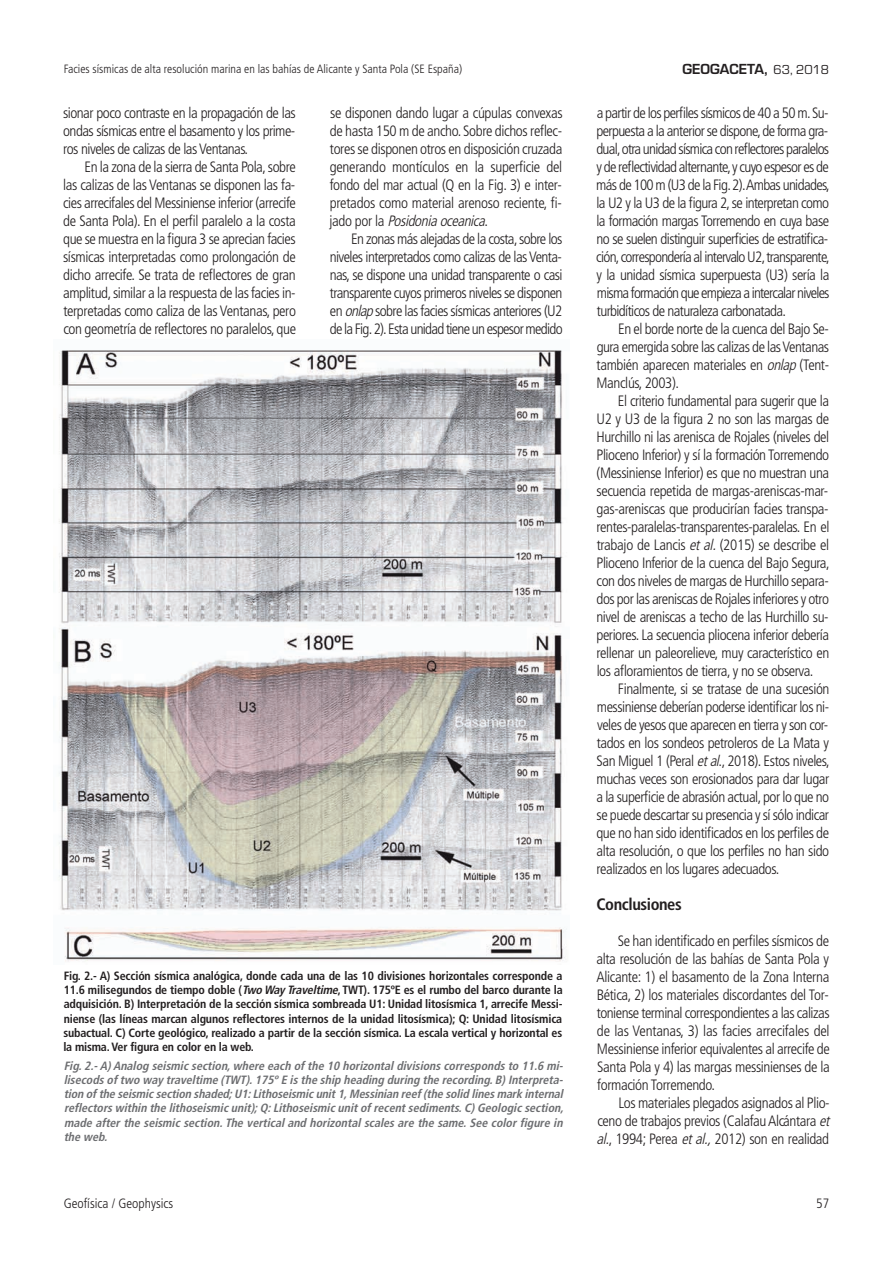
<style>
.page{position:relative;width:893px;height:1263px;background:#fff}
.page>*{position:absolute;margin:0;border:0;box-sizing:border-box;transform-origin:0 0}
.t1{font:700 condensed 16.5px "Frutiger LT Std";letter-spacing:-.025em;color:#231f20}
.t2{font:300 condensed 15px/18px "Frutiger LT Std";letter-spacing:-.025em;color:#231f20;text-align:justify}
.t3{font:300 condensed 13.5px "Frutiger LT Std";color:#231f20}
.t4{font:600 13.5px "Eurostile";color:#231f20}
.t5{font:700 condensed 12px/14.2px "Frutiger";letter-spacing:-.015em;color:#231f20;text-align:justify}
.t6{font:italic 700 condensed 12px/14.2px "Frutiger";color:#6c6d70;text-align:justify}
.t7{font:300 condensed 12px "Frutiger LT Std";color:#231f20}
.s1{font-weight:400}
.s2{font-style:italic}
</style>
<div class="page">
<img style="left:59px;top:350px;width:508px;height:612px">
<p class="t7" style="left:64px;top:64px;width:400px">Facies sísmicas de alta resolución marina en las bahías de Alicante y Santa Pola (SE España)</p>
<p class="t4" style="left:682px;top:64px;width:148px">GEOGACETA, <span class="s1">63, 2018</span></p>
<p class="t2" style="left:63px;top:105px;width:234px">sionar poco contraste en la propagación de las ondas sísmicas entre el basamento y los prime&shy;ros niveles de calizas de las Ventanas.</p>
<p class="t2" style="left:63px;top:159px;width:234px;text-indent:21px">En la zona de la sierra de Santa Pola, sobre las calizas de las Ventanas se disponen las fa&shy;cies arrecifales del Messiniense inferior (arrecife de Santa Pola). En el perfil paralelo a la costa que se muestra en la figura 3 se aprecian facies sísmicas interpretadas como prolongación de dicho arrecife. Se trata de reflectores de gran amplitud, similar a la respuesta de las facies in&shy;terpretadas como caliza de las Ventanas, pero con geometría de reflectores no paralelos, que</p>
<p class="t2" style="left:330px;top:105px;width:234px">se disponen dando lugar a cúpulas convexas de hasta 150 m de ancho. Sobre dichos reflec&shy;tores se disponen otros en disposición cruzada generando montículos en la superficie del fondo del mar actual (Q en la Fig. 3) e inter&shy;pretados como material arenoso reciente, fi&shy;j a d o p o r l a <span class="s2">Posidoniaoceanica</span>.</p>
<p class="t2" style="left:330px;top:231px;width:234px;text-indent:21px">En zonas más alejadas de la costa, sobre los niveles interpretados como calizas de las Venta&shy;nas, se dispone una unidad transparente o casi transparente cuyos primeros niveles se disponen en <span class="s2">onlap</span>sobre las facies sísmicas anteriores (U2 de la Fig. 2). Esta unidad tiene un espesor medido</p>
<p class="t5" style="left:63px;top:970px;width:501px">Fig. 2.- A) Sección sísmica analógica, donde cada una de las 10 divisiones horizontales corresponde a 11.6 milisegundos de tiempo doble (<span class="s2">Two Way Traveltime</span>, TWT). 175ºE es el rumbo del barco durante la adquisición. B) Interpretación de la sección sísmica sombreada U1: Unidad litosísmica 1, arrecife Messi&shy;niense (las líneas marcan algunos reflectores internos de la unidad litosísmica); Q: Unidad litosísmica subactual. C) Corte geológico, realizado a partir de la sección sísmica. La escala vertical y horizontal es la misma. Ver figura en color en la web.</p>
<p class="t6" style="left:64px;top:1059px;width:504px">Fig.2.-A)Analog seismic section,where each of the 10 horizontaldivisions corresponds to 11.6 mi&shy;lisecods of two way traveltime (TWT).175ºE is the ship heading during the recording.B)Interpreta&shy;tion of the seismic section shaded;U1:Lithoseismic unit1,Messinian reef (the solid linesmark internal reflectors within the lithoseismic unit);Q:Lithoseismic unitof recentsediments.C)Geologic section, made after the seismic section.The vertical and horizontal scales are the same.See color figure in the web.</p>
<p class="t2" style="left:596px;top:105px;width:235px">a partir de los perfiles sísmicos de 40 a 50 m. Su&shy;perpuesta a la anterior se dispone, de forma gra&shy;dual, otra unidad sísmica con reflectores paralelos y de reflectividad alternante, y cuyo espesor es de más de 100 m (U3 de la Fig. 2). Ambas unidades, la U2 y la U3 de la figura 2, se interpretan como la formación margas Torremendo en cuya base no se suelen distinguir superficies de estratifica&shy;ción, correspondería al intervalo U2, transparente, y la unidad sísmica superpuesta (U3) sería la misma formación que empieza a intercalar niveles turbidíticos de naturaleza carbonatada.</p>
<p class="t2" style="left:597px;top:321px;width:234px;text-indent:22px">En el borde norte de la cuenca del Bajo Se&shy;gura emergida sobre las calizas de las Ventanas también aparecen materiales en <span class="s2">onlap</span>(Tent-Manclús, 2003).</p>
<p class="t2" style="left:596px;top:393px;width:235px;text-indent:21px">El criterio fundamental para sugerir que la U2 y U3 de la figura 2 no son las margas de Hurchillo ni las arenisca de Rojales (niveles del Plioceno Inferior) y sí la formación Torremendo (Messiniense Inferior) es que no muestran una secuencia repetida de margas-areniscas-mar&shy;gas-areniscas que producirían facies transpa&shy;rentes-paralelas-transparentes-paralelas. En el trabajo de Lancis <span class="s2">etal.</span>(2015) se describe el Plioceno Inferior de la cuenca del Bajo Segura, con dos niveles de margas de Hurchillo separa&shy;dos por las areniscas de Rojales inferiores y otro nivel de areniscas a techo de las Hurchillo su&shy;periores. La secuencia pliocena inferior debería rellenar un paleorelieve, muy característico en los afloramientos de tierra, y no se observa.</p>
<p class="t2" style="left:596px;top:681px;width:235px;text-indent:22px">Finalmente, si se tratase de una sucesión messiniense deberían poderse identificar los ni&shy;veles de yesos que aparecen en tierra y son cor&shy;tados en los sondeos petroleros de La Mata y San Miguel 1 (Peral <span class="s2">etal</span>., 2018). Estos niveles, muchas veces son erosionados para dar lugar a la superficie de abrasión actual, por lo que no se puede descartar su presencia y sí sólo indicar que no han sido identificados en los perfiles de alta resolución, o que los perfiles no han sido realizados en los lugares adecuados.</p>
<p class="t1" style="left:596px;top:897px;width:87px">Conclusiones</p>
<p class="t2" style="left:596px;top:933px;width:235px;text-indent:21px">Se han identificado en perfiles sísmicos de alta resolución de las bahías de Santa Pola y Alicante: 1) el basamento de la Zona Interna Bética, 2) los materiales discordantes del Tor&shy;toniense terminal correspondientes a las calizas de las Ventanas, 3) las facies arrecifales del Messiniense inferior equivalentes al arrecife de Santa Pola y 4) las margas messinienses de la formación Torremendo.</p>
<p class="t2" style="left:596px;top:1095px;width:237px;text-align:left;text-indent:22px">Los materiales plegados asignados al Plio&shy;ceno de trabajos previos (Calafau Alcántara <span class="s2">et al.</span>, 1994; Perea <span class="s2">etal.,</span>2012) son en realidad</p>
<p class="t3" style="left:64px;top:1198px;width:111px">Geofísica / Geophysics</p>
<p class="t3" style="left:816px;top:1198px;width:14px">57</p>
</div>
